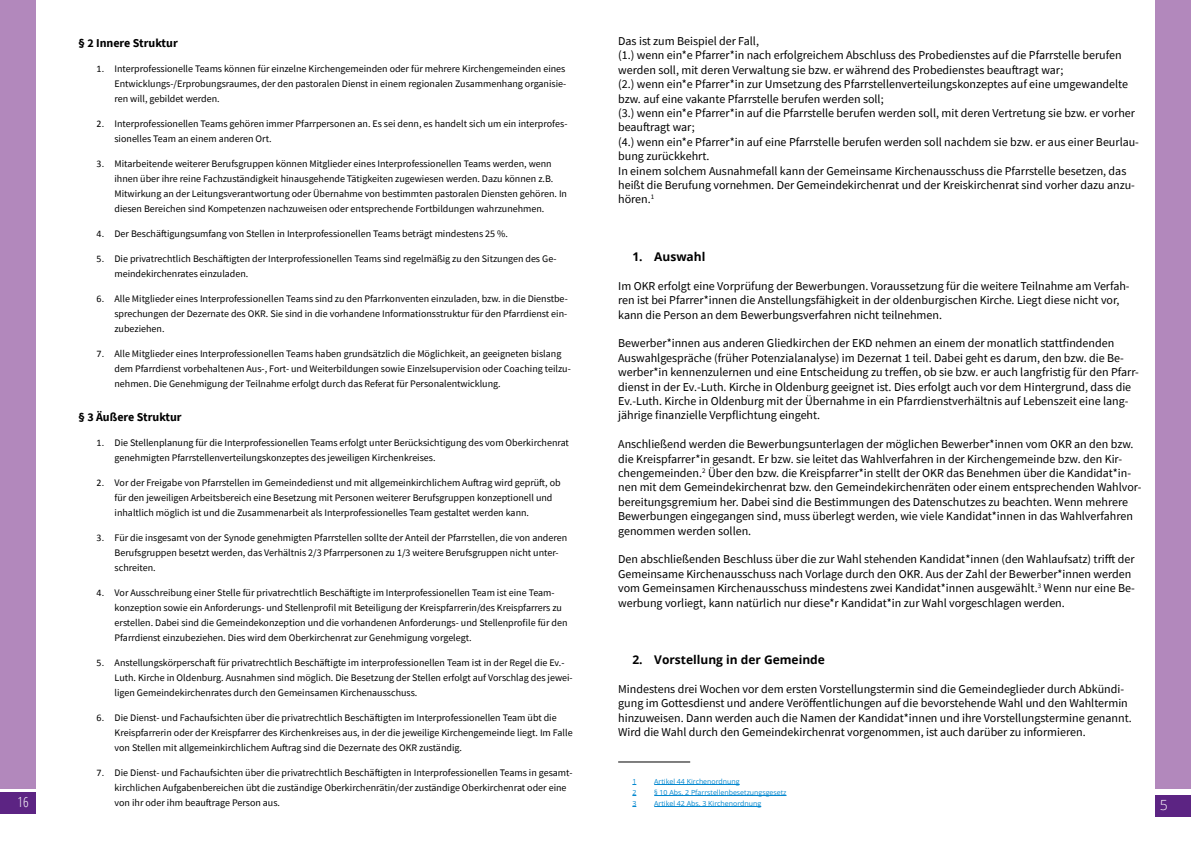
<style>
.page{position:relative;width:1191px;height:842px;background:#fff}
.page>*{position:absolute;margin:0;border:0;box-sizing:border-box;transform-origin:0 0}
.Fußnoten{font:300 condensed 14px "Open Sans";color:#fff}
.t1{font:300 14px "Open Sans";color:#fff}
.No_Spacing{font:12px/14.4px "Source Sans Pro";color:#000}
.t2{font:700 12px "Open Sans";color:#000}
.t3{font:700 12px "Source Sans Pro";color:#000}
.t4{font:10px/15px "Source Sans Pro";color:#000}
.Fußnoten-2{font:7px "Open Sans";color:#0086ce}
.s1{font-family:"Calibri"}
</style>
<div class="page">
<div style="left:0;top:792px;width:36px;height:22px;background:#5c2483"></div>
<div style="left:0;top:0;width:36px;height:788px;background:#b288bc"></div>
<div style="left:1155px;top:795px;width:36px;height:21px;background:#5c2483"></div>
<div style="left:1155px;top:0;width:36px;height:788px;background:#b288bc"></div>
<hr style="left:618px;top:761px;width:72px;height:1px;background:#000">
<hr style="left:654px;top:784px;width:85px;height:1px;background:#0086ce">
<hr style="left:654px;top:795px;width:132px;height:1px;background:#0086ce">
<hr style="left:654px;top:806px;width:107px;height:1px;background:#0086ce">
<p class="No_Spacing" style="left:618px;top:34px;width:142px">Das ist zum Beispiel der Fall,</p>
<p class="No_Spacing" style="left:618px;top:48px;width:505px">(1.) wenn ein*e Pfarrer*in nach erfolgreichem Abschluss des Probedienstes auf die Pfarrstelle berufen werden soll, mit deren Verwaltung sie bzw. er während des Probedienstes beauftragt war;</p>
<p class="No_Spacing" style="left:618px;top:77px;width:511px">(2.) wenn ein*e Pfarrer*in zur Umsetzung des Pfarrstellenverteilungskonzeptes auf eine umgewandelte bzw. auf eine vakante Pfarrstelle berufen werden soll;</p>
<p class="No_Spacing" style="left:618px;top:106px;width:518px">(3.) wenn ein*e Pfarrer*in auf die Pfarrstelle berufen werden soll, mit deren Vertretung sie bzw. er vorher beauftragt war;</p>
<p class="No_Spacing" style="left:618px;top:135px;width:522px">(4.) wenn ein*e Pfarrer*in auf eine Pfarrstelle berufen werden soll nachdem sie bzw. er aus einer Beurlau&shy;bung zurückkehrt.</p>
<p class="No_Spacing" style="left:618px;top:163px;width:518px">In einem solchem Ausnahmefall kann der Gemeinsame Kirchenausschuss die Pfarrstelle besetzen, das heißt die Berufung vornehmen. Der Gemeindekirchenrat und der Kreiskirchenrat sind vorher dazu anzu&shy;hören.<sup>1</sup></p>
<p class="t3" style="left:79px;top:35px;width:101px">§ 2 Innere Struktur</p>
<p class="t4" style="left:114px;top:61px;width:453px;text-align:justify;text-indent:-18px"><span class="s1">1.</span> Interprofessionelle Teams können für einzelne Kirchengemeinden oder für mehrere Kirchengemeinden eines Entwicklungs-/Erprobungsraumes, der den pastoralen Dienst in einem regionalen Zusammenhang organisie&shy;ren will, gebildet werden.</p>
<p class="t4" style="left:114px;top:116px;width:454px;text-indent:-18px"><span class="s1">2.</span> Interprofessionellen Teams gehören immer Pfarrpersonen an. Es sei denn, es handelt sich um ein interprofes&shy;sionelles Team an einem anderen Ort.</p>
<p class="t4" style="left:114px;top:156px;width:454px;text-indent:-18px"><span class="s1">3.</span> Mitarbeitende weiterer Berufsgruppen können Mitglieder eines Interprofessionellen Teams werden, wenn ihnen über ihre reine Fachzuständigkeit hinausgehende Tätigkeiten zugewiesen werden. Dazu können z.B.<br>Mitwirkung an der Leitungsverantwortung oder Übernahme von bestimmten pastoralen Diensten gehören. In diesen Bereichen sind Kompetenzen nachzuweisen oder entsprechende Fortbildungen wahrzunehmen.</p>
<p class="t4" style="left:97px;top:226px;width:413px"><span class="s1">4.</span> Der Beschäftigungsumfang von Stellen in Interprofessionellen Teams beträgt mindestens 25 %.</p>
<p class="t4" style="left:114px;top:251px;width:443px;text-indent:-18px"><span class="s1">5.</span> Die privatrechtlich Beschäftigten der Interprofessionellen Teams sind regelmäßig zu den Sitzungen des Ge&shy;meindekirchenrates einzuladen.</p>
<p class="t4" style="left:114px;top:291px;width:455px;text-align:justify;text-indent:-18px"><span class="s1">6.</span> Alle Mitglieder eines Interprofessionellen Teams sind zu den Pfarrkonventen einzuladen, bzw. in die Dienstbe&shy;sprechungen der Dezernate des OKR. Sie sind in die vorhandene Informationsstruktur für den Pfarrdienst ein&shy;zubeziehen.</p>
<p class="t4" style="left:114px;top:346px;width:458px;text-indent:-18px"><span class="s1">7.</span> Alle Mitglieder eines Interprofessionellen Teams haben grundsätzlich die Möglichkeit, an geeigneten bislang dem Pfarrdienst vorbehaltenen Aus-, Fort- und Weiterbildungen sowie Einzelsupervision oder Coaching teilzu&shy;nehmen. Die Genehmigung der Teilnahme erfolgt durch das Referat für Personalentwicklung.</p>
<p class="t3" style="left:79px;top:409px;width:105px">§ 3 Äußere Struktur</p>
<p class="t4" style="left:115px;top:435px;width:456px;text-indent:-18px"><span class="s1">1.</span> Die Stellenplanung für die Interprofessionellen Teams erfolgt unter Berücksichtigung des vom Oberkirchenrat genehmigten Pfarrstellenverteilungskonzeptes des jeweiligen Kirchenkreises.</p>
<p class="t4" style="left:115px;top:475px;width:447px;text-indent:-18px"><span class="s1">2.</span> Vor der Freigabe von Pfarrstellen im Gemeindedienst und mit allgemeinkirchlichem Auftrag wird geprüft, ob für den jeweiligen Arbeitsbereich eine Besetzung mit Personen weiterer Berufsgruppen konzeptionell und inhaltlich möglich ist und die Zusammenarbeit als Interprofessionelles Team gestaltet werden kann.</p>
<p class="t4" style="left:115px;top:530px;width:454px;text-indent:-18px"><span class="s1">3.</span> Für die insgesamt von der Synode genehmigten Pfarrstellen sollte der Anteil der Pfarrstellen, die von anderen<br>Berufsgruppen besetzt werden, das Verhältnis 2/3 Pfarrpersonen zu 1/3 weitere Berufsgruppen nicht unter&shy;schreiten.</p>
<p class="t4" style="left:115px;top:585px;width:454px;text-indent:-18px"><span class="s1">4.</span> Vor Ausschreibung einer Stelle für privatrechtlich Beschäftigte im Interprofessionellen Team ist eine Team&shy;konzeption sowie ein Anforderungs- und Stellenprofil mit Beteiligung der Kreispfarrerin/des Kreispfarrers zu erstellen. Dabei sind die Gemeindekonzeption und die vorhandenen Anforderungs- und Stellenprofile für den Pfarrdienst einzubeziehen. Dies wird dem Oberkirchenrat zur Genehmigung vorgelegt.</p>
<p class="t4" style="left:115px;top:655px;width:459px;text-indent:-18px"><span class="s1">5.</span> Anstellungskörperschaft für privatrechtlich Beschäftigte im interprofessionellen Team ist in der Regel die Ev.-<br>Luth. Kirche in Oldenburg. Ausnahmen sind möglich. Die Besetzung der Stellen erfolgt auf Vorschlag des jewei&shy;ligen Gemeindekirchenrates durch den Gemeinsamen Kirchenausschuss.</p>
<p class="t4" style="left:115px;top:710px;width:459px;text-indent:-18px"><span class="s1">6.</span> Die Dienst- und Fachaufsichten über die privatrechtlich Beschäftigten im Interprofessionellen Team übt die<br>Kreispfarrerin oder der Kreispfarrer des Kirchenkreises aus, in der die jeweilige Kirchengemeinde liegt. Im Falle von Stellen mit allgemeinkirchlichem Auftrag sind die Dezernate des OKR zuständig.</p>
<p class="t4" style="left:115px;top:765px;width:459px;text-indent:-18px"><span class="s1">7.</span> Die Dienst- und Fachaufsichten über die privatrechtlich Beschäftigten in Interprofessionellen Teams in gesamt&shy;kirchlichen Aufgabenbereichen übt die zuständige Oberkirchenrätin/der zuständige Oberkirchenrat oder eine von ihr oder ihm beauftrage Person aus.</p>
<p class="t2" style="left:632px;top:248px;width:75px">1. Auswahl</p>
<p class="No_Spacing" style="left:618px;top:279px;width:513px">Im OKR erfolgt eine Vorprüfung der Bewerbungen. Voraussetzung für die weitere Teilnahme am Verfah&shy;ren ist bei Pfarrer*innen die Anstellungsfähigkeit in der oldenburgischen Kirche. Liegt diese nicht vor, kann die Person an dem Bewerbungsverfahren nicht teilnehmen.</p>
<p class="No_Spacing" style="left:618px;top:336px;width:522px">Bewerber*innen aus anderen Gliedkirchen der EKD nehmen an einem der monatlich stattfindenden Auswahlgespräche (früher Potenzialanalyse) im Dezernat 1 teil. Dabei geht es darum, den bzw. die Be&shy;werber*in kennenzulernen und eine Entscheidung zu treffen, ob sie bzw. er auch langfristig für den Pfarr&shy;dienst in der Ev.-Luth. Kirche in Oldenburg geeignet ist. Dies erfolgt auch vor dem Hintergrund, dass die Ev.-Luth. Kirche in Oldenburg mit der Übernahme in ein Pfarrdienstverhältnis auf Lebenszeit eine lang&shy;jährige finanzielle Verpflichtung eingeht.</p>
<p class="No_Spacing" style="left:618px;top:437px;width:525px">Anschließend werden die Bewerbungsunterlagen der möglichen Bewerber*innen vom OKR an den bzw. die Kreispfarrer*in gesandt. Er bzw. sie leitet das Wahlverfahren in der Kirchengemeinde bzw. den Kir&shy;chengemeinden.<sup>2</sup> Über den bzw. die Kreispfarrer*in stellt der OKR das Benehmen über die Kandidat*in&shy;nen mit dem Gemeindekirchenrat bzw. den Gemeindekirchenräten oder einem entsprechenden Wahlvor&shy;bereitungsgremium her. Dabei sind die Bestimmungen des Datenschutzes zu beachten. Wenn mehrere Bewerbungen eingegangen sind, muss überlegt werden, wie viele Kandidat*innen in das Wahlverfahren genommen werden sollen.</p>
<p class="No_Spacing" style="left:618px;top:552px;width:518px">Den abschließenden Beschluss über die zur Wahl stehenden Kandidat*innen (den Wahlaufsatz) trifft der Gemeinsame Kirchenausschuss nach Vorlage durch den OKR. Aus der Zahl der Bewerber*innen werden vom Gemeinsamen Kirchenausschuss mindestens zwei Kandidat*innen ausgewählt.<sup>3</sup> Wenn nur eine Be&shy;werbung vorliegt, kann natürlich nur diese*r Kandidat*in zur Wahl vorgeschlagen werden.</p>
<p class="t2" style="left:632px;top:651px;width:194px">2. Vorstellung in der Gemeinde</p>
<p class="No_Spacing" style="left:618px;top:682px;width:515px">Mindestens drei Wochen vor dem ersten Vorstellungstermin sind die Gemeindeglieder durch Abkündi&shy;gung im Gottesdienst und andere Veröffentlichungen auf die bevorstehende Wahl und den Wahltermin hinzuweisen. Dann werden auch die Namen der Kandidat*innen und ihre Vorstellungstermine genannt.<br>Wird die Wahl durch den Gemeindekirchenrat vorgenommen, ist auch darüber zu informieren.</p>
<p class="Fußnoten-2" style="left:632px;top:777px;width:6px">1</p>
<p class="Fußnoten-2" style="left:654px;top:777px;width:87px">Artikel 44 Kirchenordnung</p>
<p class="Fußnoten-2" style="left:632px;top:788px;width:6px">2</p>
<p class="Fußnoten-2" style="left:654px;top:788px;width:134px">§ 10 Abs. 2 Pfarrstellenbesetzungsgesetz</p>
<p class="Fußnoten-2" style="left:632px;top:799px;width:6px">3</p>
<p class="Fußnoten-2" style="left:654px;top:799px;width:108px">Artikel 42 Abs. 3 Kirchenordnung</p>
<p class="Fußnoten" style="left:18px;top:792px;width:13px">16</p>
<p class="t1" style="left:1159px;top:795px;width:9px">5</p>
</div>
